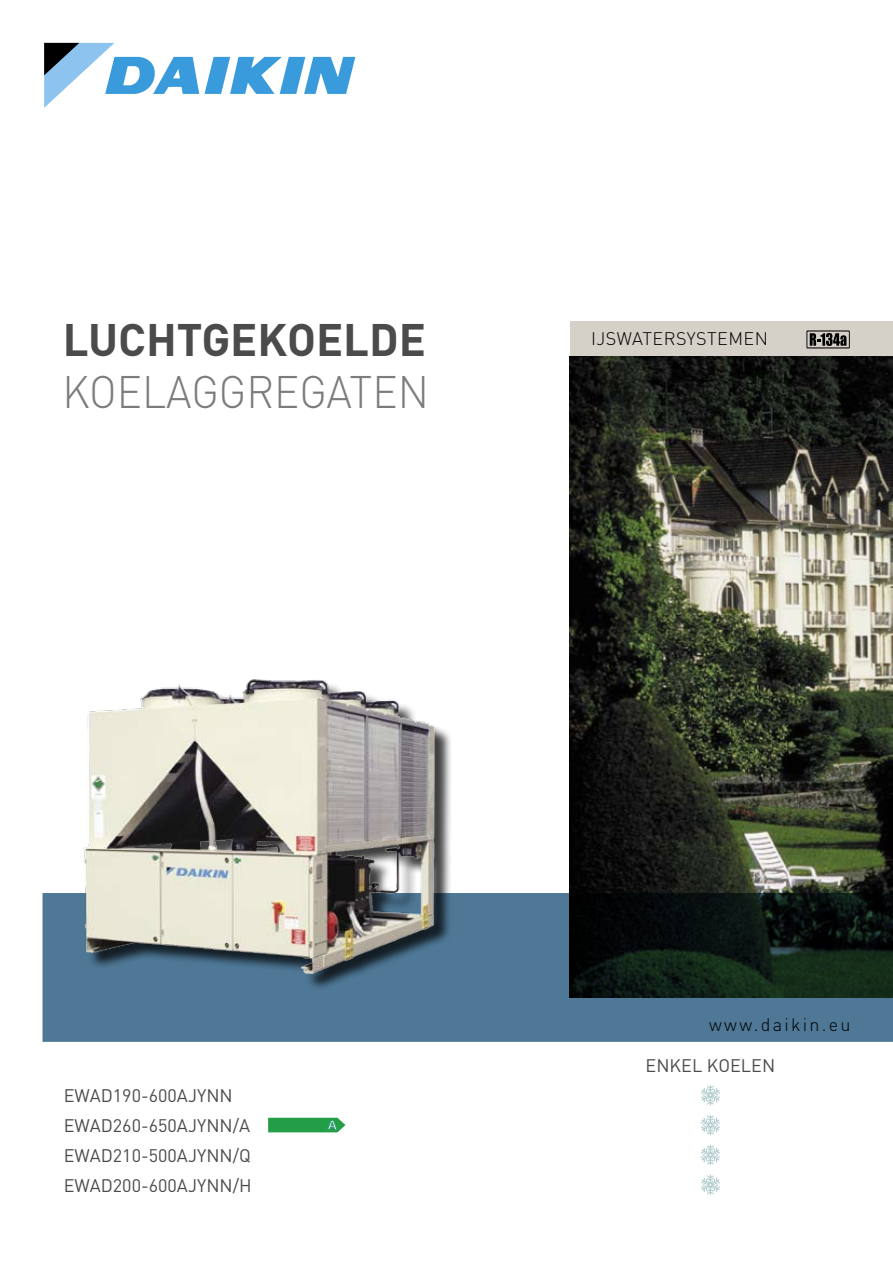
<style>
.page{position:relative;width:893px;height:1263px;background:#fff}
.page>*{position:absolute;margin:0;border:0;box-sizing:border-box;transform-origin:0 0}
.t1{font:300 45px "DIN";color:#7c7c7c;scale:.94 1}
.t2{font:700 45px "DIN";color:#4b4b4b}
.t3{font:18px/29.8px "DIN";color:#4b4b4b}
.t4{font:300 18px "DIN";letter-spacing:.025em;color:#000}
.t5{font:300 18px "DIN";letter-spacing:.125em;color:#000}
</style>
<div class="page">
<div style="left:570px;top:322px;width:323px;height:68px;background:#d5d1c9"></div>
<img style="left:570px;top:356px;width:323px;height:537px">
<div style="left:807px;top:331px;width:43px;height:17px;border:1px solid #000"></div>
<svg style="left:810px;top:333px;width:36px;height:13px"></svg>
<svg style="left:44px;top:43px;width:311px;height:65px"></svg>
<svg style="left:43px;top:893px;width:850px;height:149px;background:#355364"></svg>
<svg style="left:700px;top:1085px;width:20px;height:20px"></svg>
<svg style="left:268px;top:1118px;width:77px;height:14px"></svg>
<svg style="left:701px;top:1115px;width:19px;height:20px"></svg>
<svg style="left:701px;top:1145px;width:19px;height:20px"></svg>
<svg style="left:700px;top:1175px;width:20px;height:20px"></svg>
<div style="left:86px;top:682px;width:366px;height:309px;background:#000;opacity:.75"></div>
<img style="left:79px;top:679px;width:364px;height:301px">
<h1 class="t2" style="left:63px;top:310px;width:365px">LUCHTGEKOELDE</h1>
<p class="t4" style="left:591px;top:326px;width:179px">IJSWATERSYSTEMEN</p>
<h1 class="t1" style="left:62px;top:362px;width:391px">KOELAGGREGATEN</h1>
<p class="t5" style="left:709px;top:1013px;width:143px">www.daikin.eu</p>
<p class="t3" style="left:64px;top:1081px;width:189px">EWAD190-600AJYNN<br>EWAD260-650AJYNN/A<br>EWAD210-500AJYNN/Q<br>EWAD200-600AJYNN/H</p>
<p class="t3" style="left:646px;top:1051px;width:131px">ENKEL KOELEN</p>
</div>
